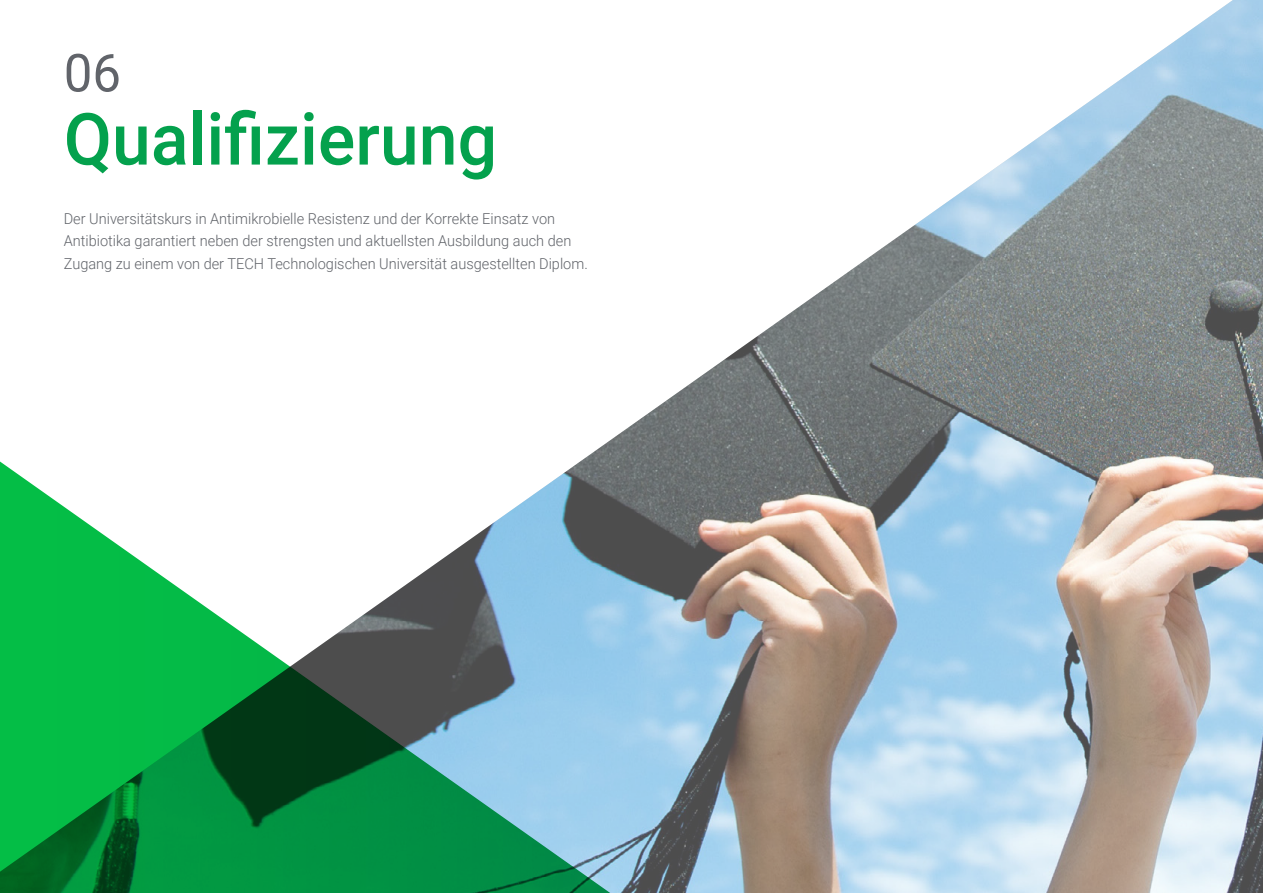
<style>
.page{position:relative;width:1263px;height:893px;background:#fff}
.page>*{position:absolute;margin:0;border:0;box-sizing:border-box;transform-origin:0 0}
.t1{font:500 72px "Roboto";color:#04a14d}
.t2{font:52.5px "Roboto";color:#61646a}
.t3{font:300 15px/22.5px "Roboto";color:#61646a}
</style>
<div class="page">
<img style="left:602px;top:0;width:661px;height:893px">
<svg style="left:0;top:446px;width:640px;height:447px"></svg>
<h2 class="t2" style="left:64px;top:36px;width:59px">06</h2>
<h1 class="t1" style="left:64px;top:89px;width:435px">Qualifizierung</h1>
<p class="t3" style="left:64px;top:207px;width:525px">Der Universitätskurs in Antimikrobielle Resistenz und der Korrekte Einsatz von<br>Antibiotika garantiert neben der strengsten und aktuellsten Ausbildung auch den<br>Zugang zu einem von der TECH Technologischen Universität ausgestellten Diplom.</p>
</div>
